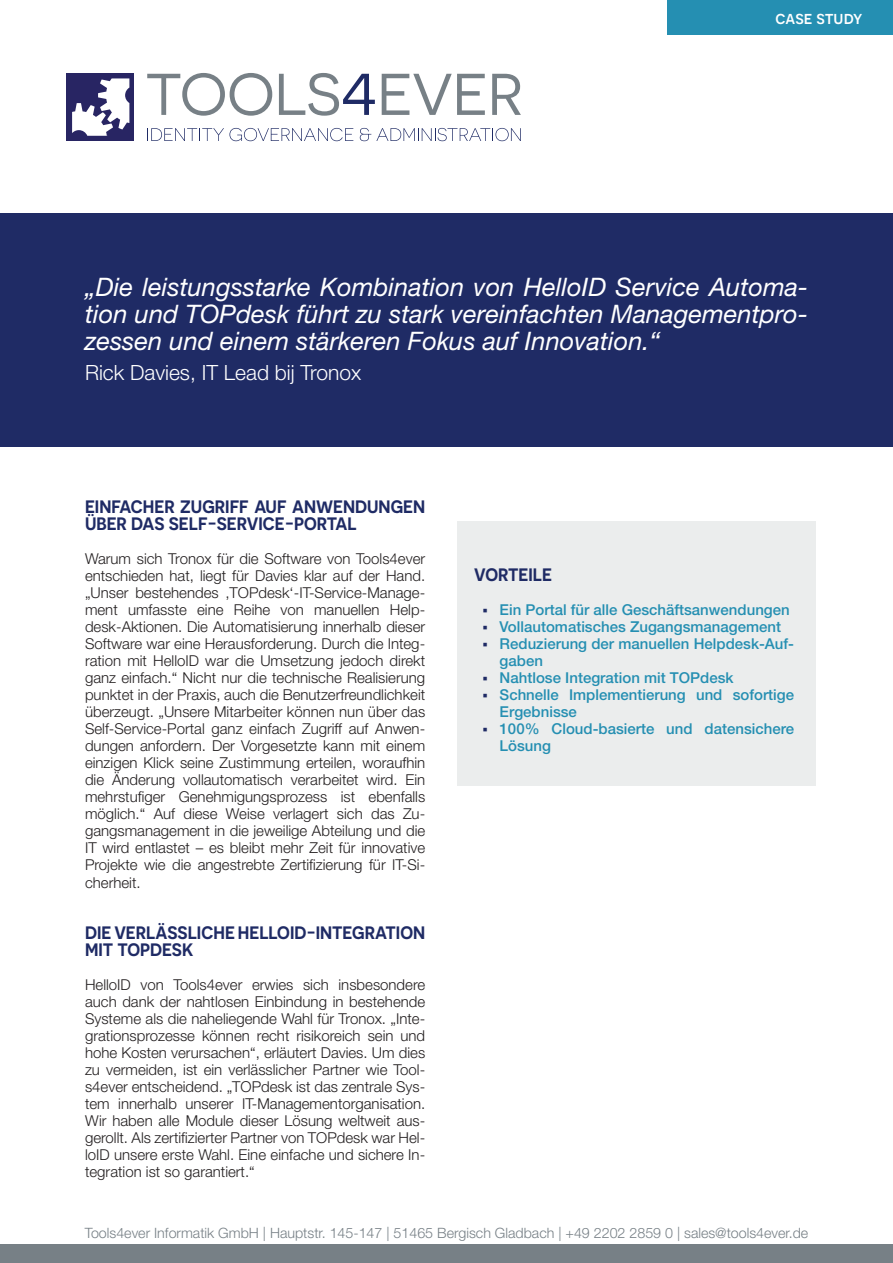
<style>
.page{position:relative;width:893px;height:1263px;background:#fff}
.page>*{position:absolute;margin:0;border:0;box-sizing:border-box;transform-origin:0 0}
.Zitat{font:italic 25.5px/27px "Helvetica Neue LT Std";color:#fff;text-align:justify}
.Kontaktperson{font:300 21px "Helvetica Neue LT Std";color:#fff}
.Text{font:600 18px/17px "Novecentosans";color:#1f2b65}
.Überschrift_Caps{font:600 18px/17px "Novecentosans";color:#1f2b65}
.t1{font:500 18px "Novecentosans";color:#fff}
.Text-2{font:300 15px/17px "Helvetica Neue LT Std";color:#231f20;text-align:justify}
.t2{font:500 15px/17px "Helvetica Neue LT Std";color:#258fb2}
.t3{font:300 14.25px "Helvetica Neue LT Std";color:#778086}
</style>
<div class="page">
<div style="left:0;top:1245px;width:893px;height:18px;background:#778086"></div>
<div style="left:0;top:213px;width:893px;height:233px;background:#1f2b65"></div>
<div style="left:67px;top:74px;width:67px;height:67px;background:#282563"></div>
<svg style="left:72px;top:78px;width:57px;height:58px"></svg>
<svg style="left:147px;top:73px;width:125px;height:43px"></svg>
<svg style="left:279px;top:73px;width:96px;height:43px"></svg>
<svg style="left:382px;top:74px;width:103px;height:41px"></svg>
<svg style="left:492px;top:74px;width:29px;height:41px"></svg>
<svg style="left:151px;top:128px;width:202px;height:13px"></svg>
<svg style="left:360px;top:128px;width:161px;height:13px"></svg>
<div style="left:668px;top:0;width:225px;height:34px;background:#258fb2"></div>
<div style="left:457px;top:521px;width:358px;height:264px;background:#ebeded"></div>
<p class="t1" style="left:775px;top:7px;width:89px">case study</p>
<p class="Zitat" style="left:85px;top:273px;width:724px">„Die leistungsstarke Kombination von HelloID Service Automa&shy;tion und TOPdesk führt zu stark vereinfachten Managementpro&shy;zessen und einem stärkeren Fokus auf Innovation.“</p>
<p class="Kontaktperson" style="left:85px;top:360px;width:278px">Rick Davies, IT Lead bij Tronox</p>
<p class="Text" style="left:85px;top:498px;width:342px">EINFACHER ZUGRIFF AUF ANWENDUNGEN<br>ÜBER DAS SELF-SERVICE-PORTAL</p>
<p class="Text-2" style="left:85px;top:550px;width:342px">Warum sich Tronox für die Software von Tools4ever entschieden hat, liegt für Davies klar auf der Hand. „Unser bestehendes ‚TOPdesk‘-IT-Service-Manage&shy;ment umfasste eine Reihe von manuellen Help&shy;desk-Aktionen. Die Automatisierung innerhalb dieser Software war eine Herausforderung. Durch die Integ&shy;ration mit HelloID war die Umsetzung jedoch direkt ganz einfach.“ Nicht nur die technische Realisierung punktet in der Praxis, auch die Benutzerfreundlichkeit überzeugt. „Unsere Mitarbeiter können nun über das Self-Service-Portal ganz einfach Zugriff auf Anwen&shy;dungen anfordern. Der Vorgesetzte kann mit einem einzigen Klick seine Zustimmung erteilen, woraufhin die Änderung vollautomatisch verarbeitet wird. Ein mehrstufiger Genehmigungsprozess ist ebenfalls möglich.“ Auf diese Weise verlagert sich das Zu&shy;gangsmanagement in die jeweilige Abteilung und die IT wird entlastet – es bleibt mehr Zeit für innovative Projekte wie die angestrebte Zertifizierung für IT-Si&shy;cherheit.</p>
<p class="Überschrift_Caps" style="left:85px;top:923px;width:342px">DIE VERLÄSSLICHE HELLOID-INTEGRATION<br>MIT TOPDESK</p>
<p class="Text-2" style="left:85px;top:975px;width:342px">HelloID von Tools4ever erwies sich insbesondere auch dank der nahtlosen Einbindung in bestehende Systeme als die naheliegende Wahl für Tronox. „Inte&shy;grationsprozesse können recht risikoreich sein und hohe Kosten verursachen“, erläutert Davies. Um dies zu vermeiden, ist ein verlässlicher Partner wie Tool&shy;s4ever entscheidend. „TOPdesk ist das zentrale Sys&shy;tem innerhalb unserer IT-Managementorganisation.<br>Wir haben alle Module dieser Lösung weltweit aus&shy;gerollt. Als zertifizierter Partner von TOPdesk war Hel&shy;loID unsere erste Wahl. Eine einfache und sichere In&shy;tegration ist so garantiert.“</p>
<p class="Überschrift_Caps" style="left:474px;top:566px;width:79px">VORTEILE</p>
<p class="t2" style="left:500px;top:601px;width:292px">Ein Portal für alle Geschäftsanwendungen</p>
<p class="t2" style="left:500px;top:618px;width:283px">Vollautomatisches Zugangsmanagement</p>
<p class="t2" style="left:500px;top:635px;width:296px">Reduzierung der manuellen Helpdesk-Auf&shy;gaben</p>
<p class="t2" style="left:500px;top:669px;width:235px">Nahtlose Integration mit TOPdesk</p>
<p class="t2" style="left:500px;top:686px;width:296px">Schnelle Implementierung und sofortige<br>Ergebnisse</p>
<p class="t2" style="left:500px;top:720px;width:296px">100% Cloud-basierte und datensichere<br>Lösung</p>
<p class="t3" style="left:85px;top:1224px;width:725px">Tools4ever Informatik GmbH | Hauptstr. 145-147 | 51465 Bergisch Gladbach | +49 2202 2859 0 | sales@tools4ever.de</p>
</div>
